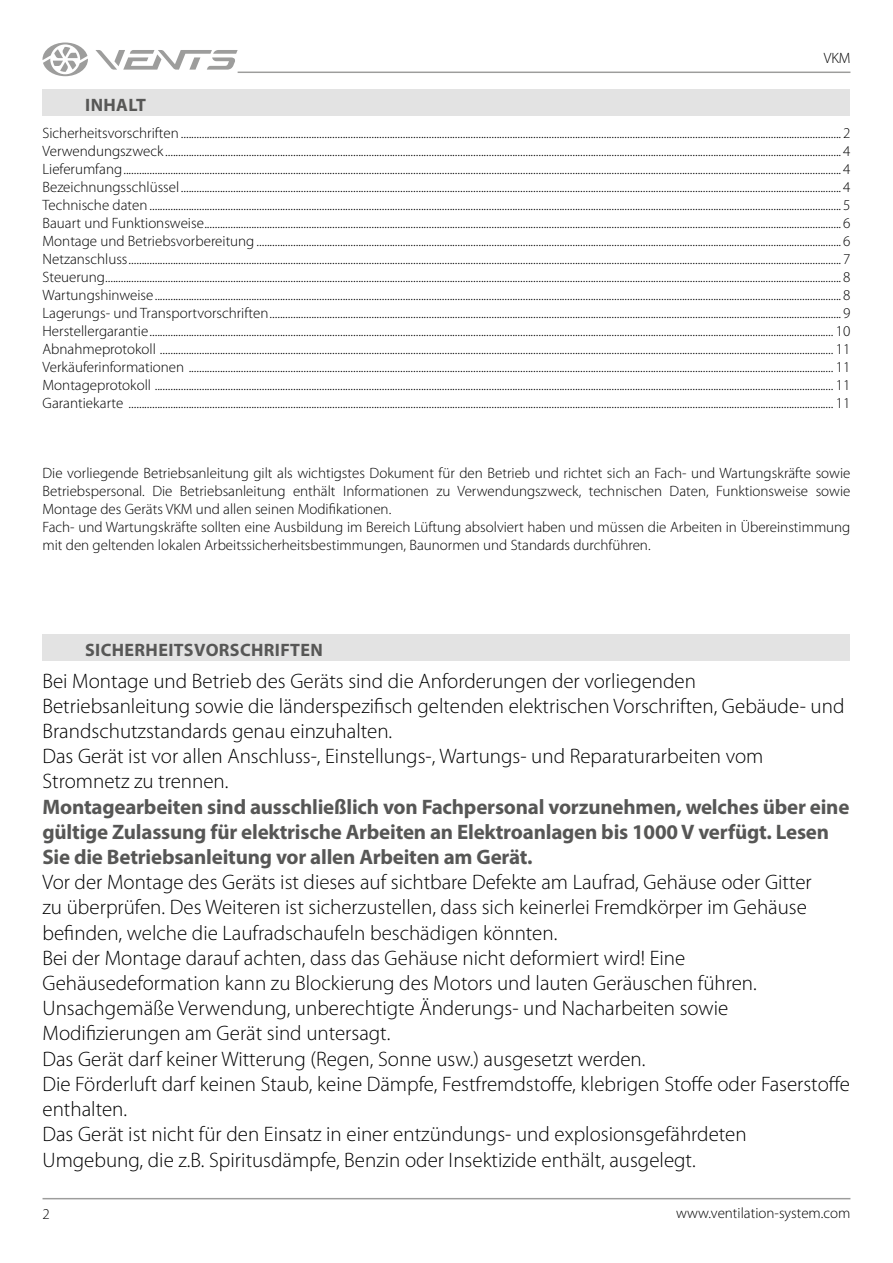
<style>
.page{position:relative;width:893px;height:1263px;background:#fff}
.page>*{position:absolute;margin:0;border:0;box-sizing:border-box;transform-origin:0 0}
.t1{font:300 21px/25.2px "Myriad Pro";color:#000}
.t2{font:700 21px/25.2px "Myriad Pro";letter-spacing:-.01em;color:#575756}
.t3{font:700 18px "Myriad Pro";letter-spacing:.02em;color:#575756}
.t4{font:300 15px/18px "Myriad Pro";color:#000}
</style>
<div class="page">
<hr style="left:43px;top:1198px;width:807px;height:1px;background:#9d9d9c">
<hr style="left:238px;top:72px;width:612px;height:1px;background:#9d9d9c">
<svg style="left:95px;top:50px;width:143px;height:20px"></svg>
<svg style="left:43px;top:43px;width:45px;height:33px"></svg>
<div style="left:43px;top:89px;width:807px;height:26px;background:#e3e3e3"></div>
<div style="left:43px;top:634px;width:807px;height:26px;background:#e3e3e3"></div>
<p class="t3" style="left:85px;top:93px;width:62px">INHALT</p>
<p class="t4" style="left:824px;top:49px;width:28px">VKM</p>
<p class="t4" style="left:43px;top:124px;width:809px;text-align:justify">Sicherheitsvorschriften ............................................................................................................................................................................................................................................................. 2<br>Verwendungszweck ................................................................................................................................................................................................................................................................... 4<br>Lieferumfang................................................................................................................................................................................................................................................................................... 4<br>Bezeichnungsschlüssel............................................................................................................................................................................................................................................................. 4<br>Technische daten ......................................................................................................................................................................................................................................................................... 5<br>Bauart und Funktionsweise.................................................................................................................................................................................................................................................... 6<br>Montage und Betriebsvorbereitung ................................................................................................................................................................................................................................ 6<br>Netzanschluss................................................................................................................................................................................................................................................................................. 7<br>Steuerung.......................................................................................................................................................................................................................................................................................... 8<br>Wartungshinweise....................................................................................................................................................................................................................................................................... 8<br>Lagerungs- und Transportvorschriften........................................................................................................................................................................................................................... 9<br>Herstellergarantie...................................................................................................................................................................................................................................................................... 10<br>Abnahmeprotokoll .................................................................................................................................................................................................................................................................. 11<br>Verkäuferinformationen ....................................................................................................................................................................................................................................................... 11<br>Montageprotokoll .................................................................................................................................................................................................................................................................... 11<br>Garantiekarte .............................................................................................................................................................................................................................................................................. 11</p>
<p class="t4" style="left:43px;top:464px;width:809px">Die vorliegende Betriebsanleitung gilt als wichtigstes Dokument für den Betrieb und richtet sich an Fach- und Wartungskräfte sowie Betriebspersonal. Die Betriebsanleitung enthält Informationen zu Verwendungszweck, technischen Daten, Funktionsweise sowie Montage des Geräts VKM und allen seinen Modifikationen.<br>Fach- und Wartungskräfte sollten eine Ausbildung im Bereich Lüftung absolviert haben und müssen die Arbeiten in Übereinstimmung mit den geltenden lokalen Arbeitssicherheitsbestimmungen, Baunormen und Standards durchführen.</p>
<p class="t3" style="left:85px;top:638px;width:239px">SICHERHEITSVORSCHRIFTEN</p>
<p class="t1" style="left:43px;top:668px;width:803px">Bei Montage und Betrieb des Geräts sind die Anforderungen der vorliegenden Betriebsanleitung sowie die länderspezifisch geltenden elektrischen Vorschriften, Gebäude- und Brandschutzstandards genau einzuhalten.<br>Das Gerät ist vor allen Anschluss-, Einstellungs-, Wartungs- und Reparaturarbeiten vom Stromnetz zu trennen.</p>
<h1 class="t2" style="left:43px;top:793px;width:808px">Montagearbeiten sind ausschließlich von Fachpersonal vorzunehmen, welches über eine gültige Zulassung für elektrische Arbeiten an Elektroanlagen bis 1000 V verfügt. Lesen<br>Sie die Betriebsanleitung vor allen Arbeiten am Gerät.</h1>
<p class="t1" style="left:43px;top:870px;width:809px">Vor der Montage des Geräts ist dieses auf sichtbare Defekte am Laufrad, Gehäuse oder Gitter<br>zu überprüfen. Des Weiteren ist sicherzustellen, dass sich keinerlei Fremdkörper im Gehäuse befinden, welche die Laufradschaufeln beschädigen könnten.<br>Bei der Montage darauf achten, dass das Gehäuse nicht deformiert wird! Eine Gehäusedeformation kann zu Blockierung des Motors und lauten Geräuschen führen.<br>Unsachgemäße Verwendung, unberechtigte Änderungs- und Nacharbeiten sowie Modifizierungen am Gerät sind untersagt.<br>Das Gerät darf keiner Witterung (Regen, Sonne usw.) ausgesetzt werden.<br>Die Förderluft darf keinen Staub, keine Dämpfe, Festfremdstoffe, klebrigen Stoffe oder Faserstoffe enthalten.<br>Das Gerät ist nicht für den Einsatz in einer entzündungs- und explosionsgefährdeten Umgebung, die z.B. Spiritusdämpfe, Benzin oder Insektizide enthält, ausgelegt.</p>
<p class="t4" style="left:43px;top:1205px;width:9px">2</p>
<p class="t4" style="left:676px;top:1204px;width:176px">www.ventilation-system.com</p>
</div>
